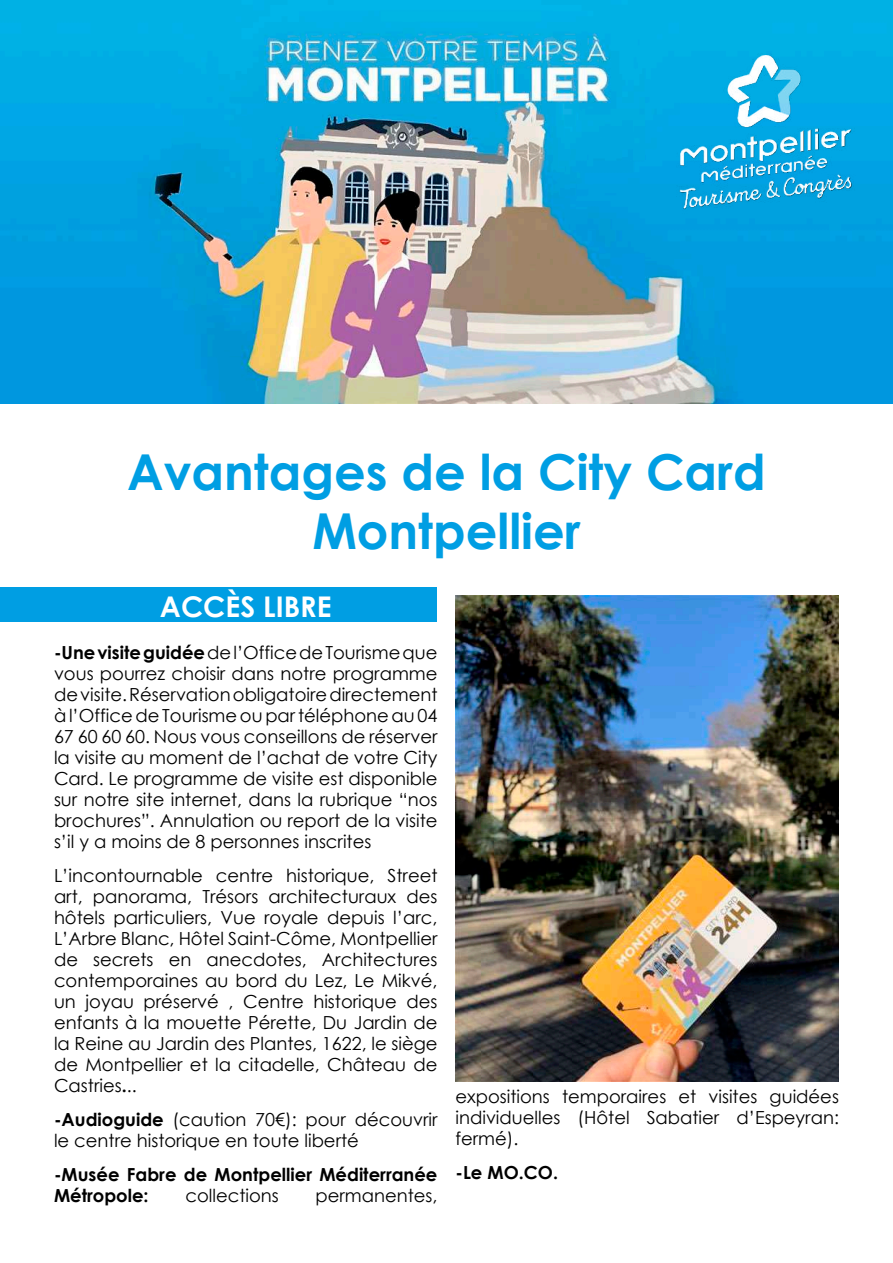
<style>
.page{position:relative;width:893px;height:1263px;background:#fff}
.page>*{position:absolute;margin:0;border:0;box-sizing:border-box;transform-origin:0 0}
.t1{font:700 49.5px/59.4px "Century Gothic";color:#009ee3;text-align:center}
.t2{font:700 28.5px "Century Gothic";color:#fff}
.t3{font:18px/21px "Century Gothic";color:#000;text-align:justify}
.t4{font:700 18px/21px "Century Gothic";color:#000}
.s1{font-weight:700}
</style>
<div class="page">
<div style="left:0;top:588px;width:437px;height:34px;background:#009ee3"></div>
<img style="left:0;top:0;width:893px;height:403px">
<img style="left:455px;top:595px;width:384px;height:486px">
<img style="left:647px;top:24px;width:227px;height:227px">
<h1 class="t1" style="left:127px;top:440px;width:640px">Avantages de la City Card<br>Montpellier</h1>
<h2 class="t2" style="left:160px;top:585px;width:173px">ACCÈS LIBRE</h2>
<p class="t3" style="left:54px;top:642px;width:385px"><span class="s1">-Une visite guidée</span> de l’Office de Tourisme que vous pourrez choisir dans notre programme de visite. Réservation obligatoire directement à l’Office de Tourisme ou par téléphone au 04<br>67 60 60 60. Nous vous conseillons de réserver la visite au moment de l’achat de votre City Card. Le programme de visite est disponible sur notre site internet, dans la rubrique “nos brochures”. Annulation ou report de la visite s’il y a moins de 8 personnes inscrites</p>
<p class="t3" style="left:54px;top:865px;width:385px">L’incontournable centre historique, Street art, panorama, Trésors architecturaux des hôtels particuliers, Vue royale depuis l’arc, L’Arbre Blanc, Hôtel Saint-Côme, Montpellier de secrets en anecdotes, Architectures contemporaines au bord du Lez, Le Mikvé, un joyau préservé , Centre historique des enfants à la mouette Pérette, Du Jardin de la Reine au Jardin des Plantes, 1622, le siège de Montpellier et la citadelle, Château de Castries<span class="s1">.</span>..</p>
<p class="t3" style="left:54px;top:1108px;width:385px"><span class="s1">-Audioguide</span> (caution 70€): pour découvrir le centre historique en toute liberté</p>
<p class="t4" style="left:54px;top:1163px;width:385px">-Musée Fabre de Montpellier Méditerranée<br>Métropole:</p>
<p class="t3" style="left:185px;top:1184px;width:95px">collections</p>
<p class="t3" style="left:315px;top:1184px;width:124px">permanentes,</p>
<p class="t3" style="left:455px;top:1086px;width:385px">expositions temporaires et visites guidées individuelles (Hôtel Sabatier d’Espeyran: fermé).</p>
<p class="t4" style="left:455px;top:1161px;width:104px">-Le MO.CO.</p>
</div>
